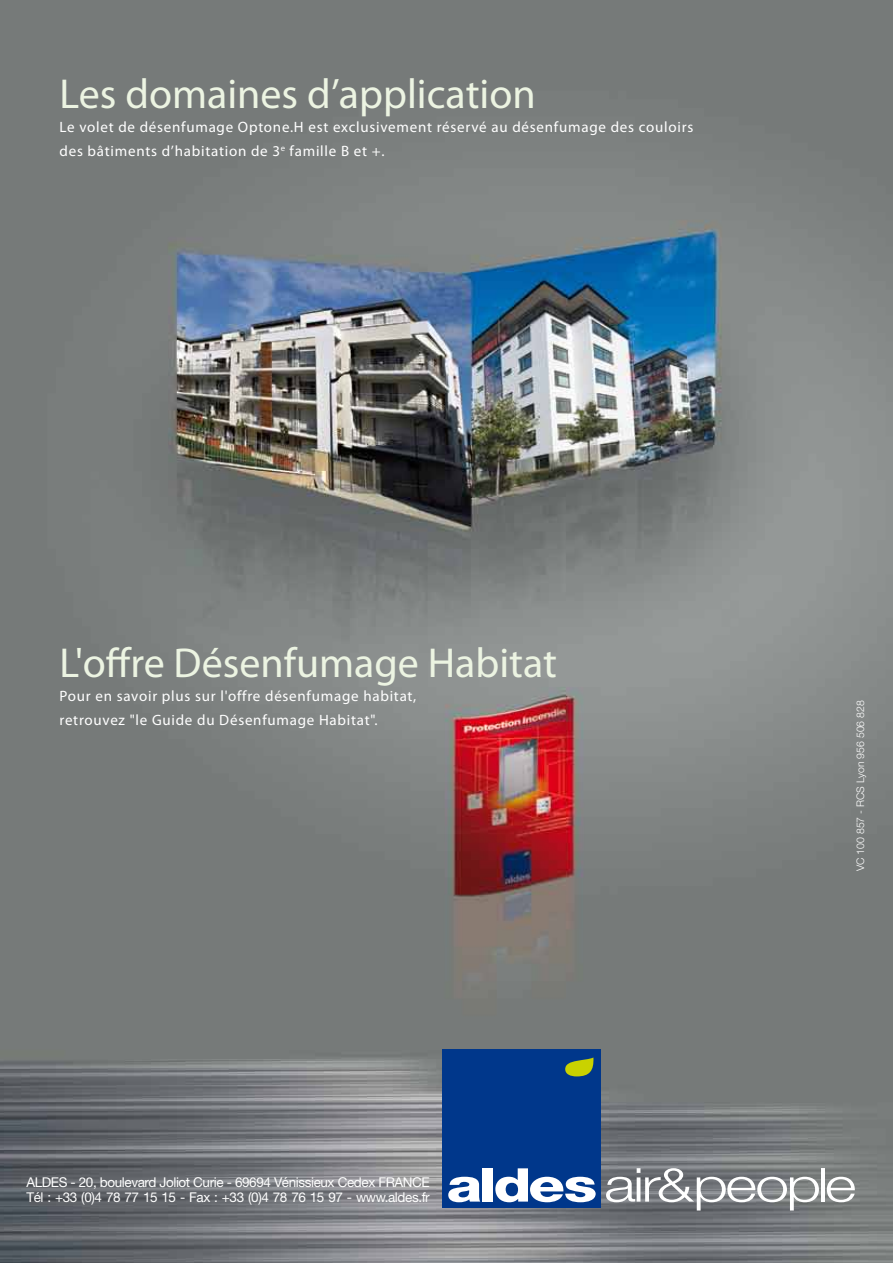
<style>
.page{position:relative;width:893px;height:1263px;background:#fff}
.page>*{position:absolute;margin:0;border:0;box-sizing:border-box;transform-origin:0 0}
.t1{font:42px "Myriad Pro";color:#ecf4e2}
.t2{font:15px/24px "Myriad Pro";letter-spacing:.05em;color:#fff}
.t3{font:13.5px/15px "Helvetica Neue";letter-spacing:-.03em;color:#fff}
.t4{font:300 10.5px "Helvetica Neue";color:#fff}
</style>
<div class="page">
<img style="left:0;top:0;width:893px;height:1263px">
<div style="left:442px;top:1049px;width:159px;height:159px;background:#00378b"></div>
<svg style="left:448px;top:1177px;width:32px;height:25px"></svg>
<div style="left:483px;top:1168px;width:10px;height:33px;background:#fff"></div>
<svg style="left:495px;top:1168px;width:101px;height:34px"></svg>
<svg style="left:565px;top:1057px;width:29px;height:19px"></svg>
<svg style="left:606px;top:1168px;width:213px;height:42px"></svg>
<hr style="left:821px;top:1168px;width:4px;height:33px;background:#fff">
<svg style="left:827px;top:1177px;width:28px;height:25px"></svg>
<h1 class="t1" style="left:60px;top:68px;width:478px">Les domaines d’application</h1>
<p class="t2" style="left:60px;top:115px;width:635px">Le volet de désenfumage Optone.H est exclusivement réservé au désenfumage des couloirs des bâtiments d’habitation de 3<sup>e</sup> famille B et +.</p>
<h1 class="t1" style="left:60px;top:637px;width:499px">L'offre Désenfumage Habitat</h1>
<p class="t2" style="left:60px;top:683px;width:358px">Pour en savoir plus sur l'offre désenfumage habitat, retrouvez "le Guide du Désenfumage Habitat".</p>
<p class="t4" style="left:854px;top:871px;width:173px;rotate:-90deg">VC 100 857 - RCS Lyon 956 506 828</p>
<p class="t3" style="left:26px;top:1175px;width:405px">ALDES - 20, boulevard Joliot Curie - 69694 Vénissieux Cedex FRANCE<br>Tél : +33 (0)4 78 77 15 15 - Fax : +33 (0)4 78 76 15 97 - www.aldes.fr</p>
</div>
